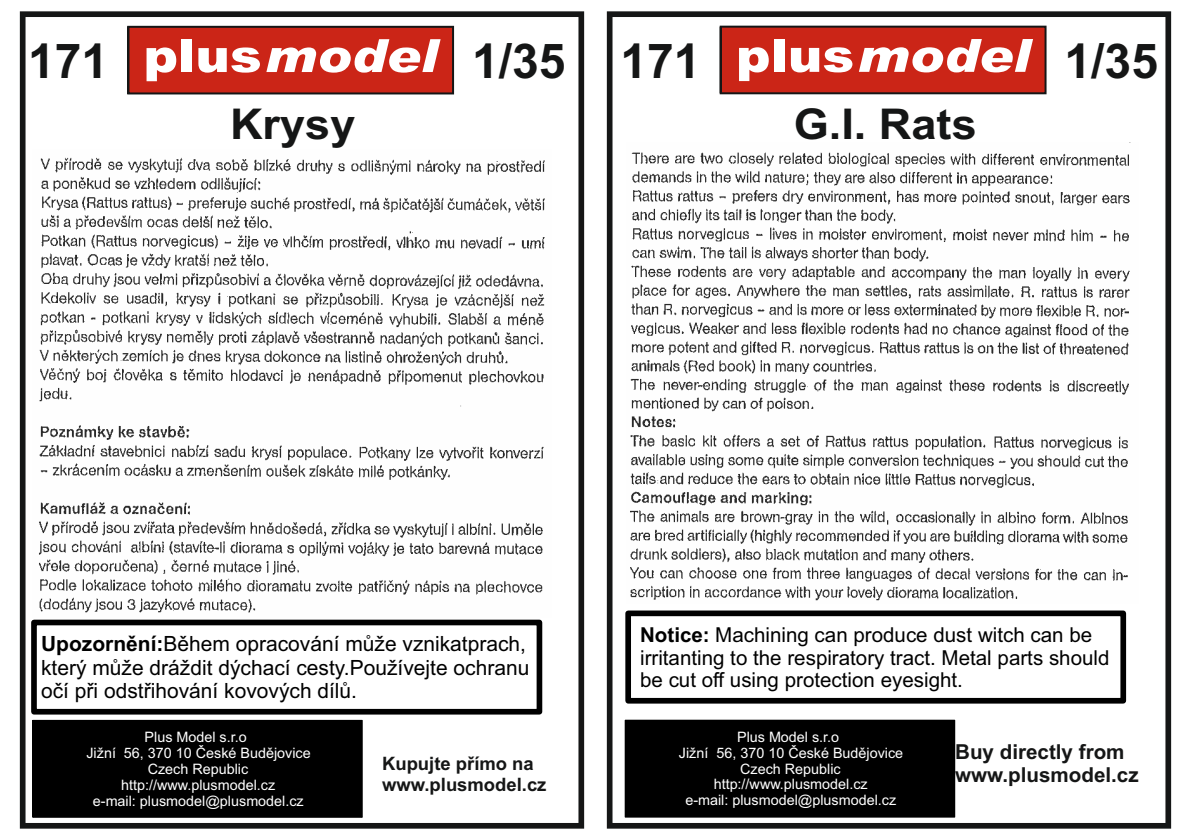
<style>
.page{position:relative;width:1191px;height:840px;background:#fff}
.page>*{position:absolute;margin:0;border:0;box-sizing:border-box;transform-origin:0 0}
.t1{font:700 48px "Arial";color:#151616}
.t2{font:700 42.4px "Arial";color:#151616;scale:1.06 1}
.t3{font:21px/23.2px "Arial";color:#000}
.t4{font:20.6px/22.8px "Arial";color:#000}
.t5{font:700 20.6px/23px "Arial";color:#151616}
.t6{font:700 18.4px/20.6px "Arial";color:#151616}
.t7{font:14.4px/16px "Arial";color:#fff;text-align:center}
.s1{font-weight:700}
.s2{color:#000}
</style>
<div class="page">
<div style="left:20px;top:11px;width:564px;height:817px;border:6px solid #151616"></div>
<div style="left:607px;top:11px;width:564px;height:817px;border:6px solid #151616"></div>
<svg style="left:127px;top:25px;width:328px;height:70px"></svg>
<img style="left:39px;top:157px;width:506px;height:456px">
<svg style="left:31px;top:619px;width:512px;height:96px"></svg>
<div style="left:32px;top:719px;width:331px;height:98px;background:#000"></div>
<svg style="left:719px;top:25px;width:328px;height:70px"></svg>
<div style="left:625px;top:719px;width:330px;height:98px;background:#000"></div>
<img style="left:630px;top:142px;width:501px;height:459px">
<svg style="left:625px;top:610px;width:502px;height:94px"></svg>
<h1 class="t1" style="left:28px;top:43px;width:82px">171</h1>
<h1 class="t1" style="left:472px;top:43px;width:95px">1/35</h1>
<h2 class="t2" style="left:230px;top:108px;width:120px">Krysy</h2>
<h1 class="t1" style="left:620px;top:43px;width:82px">171</h1>
<h1 class="t1" style="left:1064px;top:43px;width:95px">1/35</h1>
<h2 class="t2" style="left:793px;top:108px;width:174px">G.I. Rats</h2>
<h3 class="t3" style="left:41px;top:633px;width:490px"><span class="s1">Upozornění:</span>Během opracování může vznikatprach, který může dráždit dýchací cesty.Používejte ochranu očí při odstřihování kovových dílů.</h3>
<p class="t7" style="left:86px;top:729px;width:226px">Plus Model s.r.o<span class="s2">.<br></span>Jižní 56, 370 10 České Budějovice<br>Czech Republic http://www.plusmodel.cz<br>e-mail: plusmodel@plusmodel.cz</p>
<p class="t6" style="left:382px;top:754px;width:166px">Kupujte přímo na www.plusmodel.cz</p>
<h3 class="t4" style="left:640px;top:624px;width:471px"><span class="s1">Notice:</span> Machining can produce dust witch can be irritanting to the respiratory tract. Metal parts should be cut off using protection eyesight.</h3>
<p class="t7" style="left:679px;top:729px;width:226px">Plus Model s.r.o<span class="s2">.<br></span>Jižní 56, 370 10 České Budějovice<br>Czech Republic http://www.plusmodel.cz<br>e-mail: plusmodel@plusmodel.cz</p>
<h3 class="t5" style="left:955px;top:742px;width:185px">Buy directly from www.plusmodel.cz</h3>
</div>
